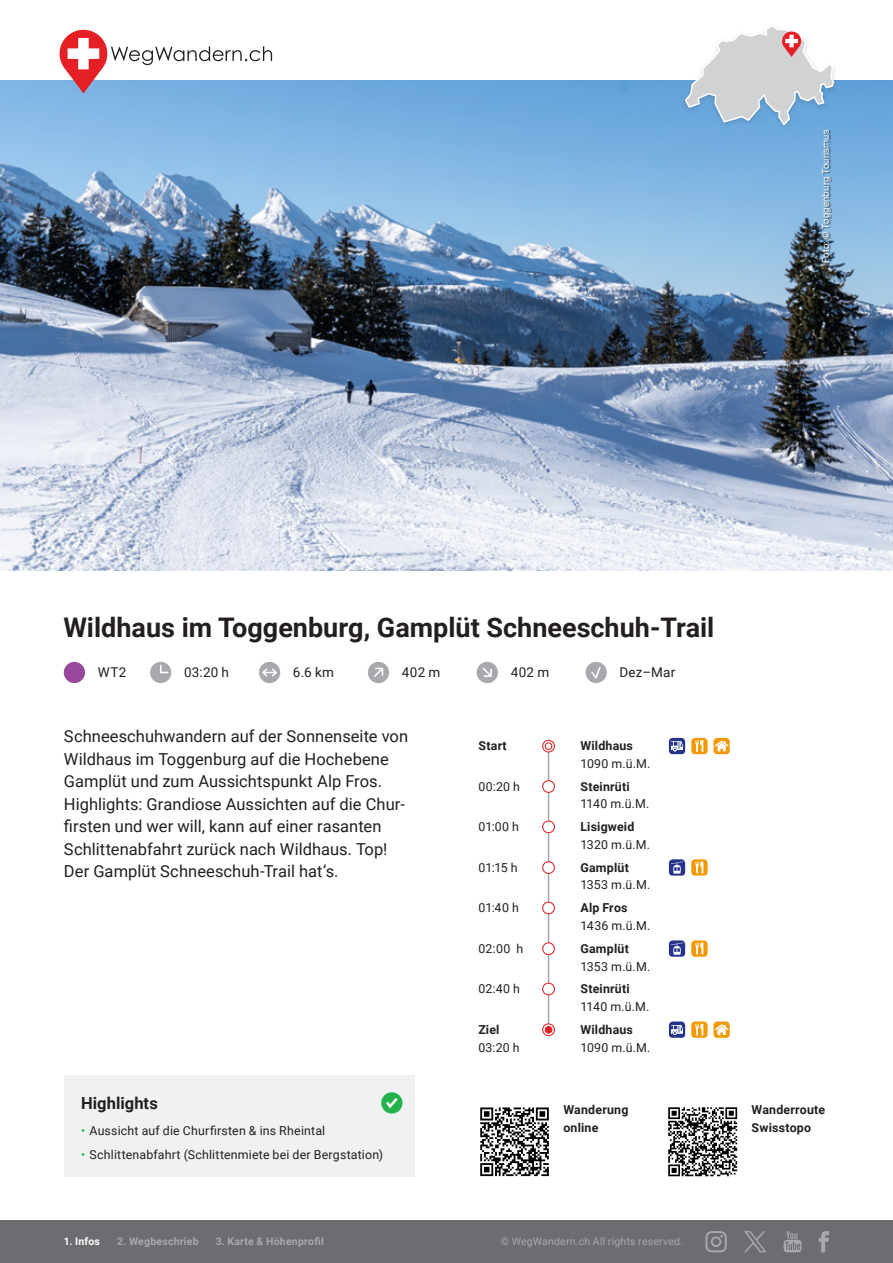
<style>
.page{position:relative;width:893px;height:1263px;background:#fff}
.page>*{position:absolute;margin:0;border:0;box-sizing:border-box;transform-origin:0 0}
._01_titel{font:700 27px "Roboto";color:#231f20}
._03_einleitung{font:16.5px/22.5px "Roboto";letter-spacing:.005em;color:#231f20}
._04_titel_klein{font:700 16.5px "Roboto";letter-spacing:.005em;color:#231f20}
._02_angaben{font:13.5px "Roboto";letter-spacing:.02em;color:#231f20}
._07_routenverlauf{font:12.3px/17.7px "Roboto";letter-spacing:.015em;color:#231f20}
._10_text_klein{font:700 12.3px/17.5px "Roboto";letter-spacing:.015em;color:#231f20}
._07_routenverlauf-2{font:700 12.3px "Roboto";letter-spacing:.015em;color:#231f20}
.t1{font:700 10.5px "Roboto";letter-spacing:.025em;color:#a8a9ad}
.t2{font:10.5px "Roboto";letter-spacing:.02em;color:#a8a9ad}
.t3{font:700 10.5px "Roboto";letter-spacing:.02em;color:#fff}
._04_titel_klein-2{font:9.3px "Helvetica Neue";letter-spacing:.025em;color:#fff}
.s1{font-weight:700}
.s2{color:#23b24b}
</style>
<div class="page">
<div style="left:0;top:1220px;width:893px;height:43px;background:#6c6d70"></div>
<svg style="left:705px;top:1231px;width:22px;height:21px"></svg>
<svg style="left:783px;top:1231px;width:19px;height:21px"></svg>
<svg style="left:819px;top:1231px;width:10px;height:21px"></svg>
<svg style="left:744px;top:1231px;width:22px;height:21px"></svg>
<img style="left:0;top:81px;width:893px;height:489px">
<div style="left:822px;top:130px;width:10px;height:134px;background:#231f20;opacity:.75"></div>
<hr style="left:548px;top:744px;width:1px;height:283px;background:#a8a9ad">
<div style="left:64px;top:662px;width:21px;height:21px;background:#98499b;border-radius:50%"></div>
<div style="left:150px;top:662px;width:21px;height:21px;background:#a8a9ad;border-radius:50%"></div>
<svg style="left:160px;top:665px;width:8px;height:8px"></svg>
<div style="left:259px;top:662px;width:21px;height:21px;background:#a8a9ad;border-radius:50%"></div>
<svg style="left:262px;top:668px;width:15px;height:8px"></svg>
<div style="left:368px;top:662px;width:21px;height:21px;background:#a8a9ad;border-radius:50%"></div>
<svg style="left:374px;top:668px;width:9px;height:9px"></svg>
<div style="left:477px;top:662px;width:21px;height:21px;background:#a8a9ad;border-radius:50%"></div>
<svg style="left:482px;top:667px;width:10px;height:10px"></svg>
<div style="left:585px;top:662px;width:22px;height:21px;background:#a8a9ad;border-radius:50%"></div>
<svg style="left:591px;top:667px;width:10px;height:11px"></svg>
<svg style="left:543px;top:740px;width:11px;height:12px"></svg>
<div style="left:542px;top:740px;width:13px;height:12px;border:1px solid #e41f25;border-radius:50%"></div>
<div style="left:545px;top:742px;width:7px;height:8px;border:1px solid #e41f25;border-radius:50%"></div>
<svg style="left:669px;top:738px;width:16px;height:16px"></svg>
<svg style="left:691px;top:738px;width:39px;height:16px"></svg>
<div style="left:543px;top:781px;width:11px;height:11px;background:#fff;border-radius:50%"></div>
<div style="left:542px;top:780px;width:13px;height:13px;border:1px solid #e41f25;border-radius:50%"></div>
<div style="left:543px;top:821px;width:11px;height:12px;background:#fff;border-radius:50%"></div>
<div style="left:542px;top:820px;width:13px;height:13px;border:1px solid #e41f25;border-radius:50%"></div>
<div style="left:543px;top:862px;width:11px;height:11px;background:#fff;border-radius:50%"></div>
<div style="left:542px;top:861px;width:13px;height:13px;border:1px solid #e41f25;border-radius:50%"></div>
<svg style="left:669px;top:859px;width:16px;height:16px"></svg>
<svg style="left:691px;top:859px;width:17px;height:16px"></svg>
<div style="left:543px;top:902px;width:11px;height:12px;background:#fff;border-radius:50%"></div>
<div style="left:542px;top:901px;width:13px;height:13px;border:1px solid #e41f25;border-radius:50%"></div>
<div style="left:543px;top:943px;width:11px;height:11px;background:#fff;border-radius:50%"></div>
<div style="left:542px;top:942px;width:13px;height:13px;border:1px solid #e41f25;border-radius:50%"></div>
<svg style="left:669px;top:940px;width:16px;height:17px"></svg>
<svg style="left:691px;top:940px;width:17px;height:17px"></svg>
<div style="left:543px;top:983px;width:11px;height:12px;background:#fff;border-radius:50%"></div>
<div style="left:542px;top:983px;width:13px;height:12px;border:1px solid #e41f25;border-radius:50%"></div>
<svg style="left:543px;top:1024px;width:11px;height:12px"></svg>
<div style="left:542px;top:1023px;width:13px;height:13px;border:1px solid #e41f25;border-radius:50%"></div>
<div style="left:545px;top:1026px;width:7px;height:7px;background:#e41f25;border-radius:50%"></div>
<div style="left:545px;top:1026px;width:7px;height:7px;border:1px solid #e41f25;border-radius:50%"></div>
<svg style="left:669px;top:1021px;width:16px;height:17px"></svg>
<svg style="left:691px;top:1021px;width:39px;height:17px"></svg>
<svg style="left:480px;top:1176px;width:69px;height:1px"></svg>
<svg style="left:480px;top:1107px;width:69px;height:69px"></svg>
<svg style="left:668px;top:1107px;width:70px;height:70px"></svg>
<svg style="left:668px;top:1107px;width:69px;height:69px"></svg>
<div style="left:64px;top:1075px;width:351px;height:101px;background:#f0f1f2"></div>
<div style="left:381px;top:1092px;width:21px;height:21px;background:#23b24b;border-radius:50%"></div>
<svg style="left:386px;top:1098px;width:12px;height:10px"></svg>
<svg style="left:57px;top:29px;width:215px;height:65px"></svg>
<div style="left:681px;top:22px;width:157px;height:109px;background:#231f20;opacity:.15"></div>
<svg style="left:684px;top:24px;width:151px;height:103px"></svg>
<p class="_04_titel_klein-2" style="left:819px;top:263px;width:135px;rotate:-90deg">Foto: © Toggenburg Tourismus</p>
<p class="_01_titel" style="left:63px;top:609px;width:653px">Wildhaus im Toggenburg, Gamplüt Schneeschuh-Trail</p>
<p class="_02_angaben" style="left:98px;top:663px;width:30px">WT2</p>
<p class="_02_angaben" style="left:184px;top:663px;width:46px">03:20 h</p>
<p class="_02_angaben" style="left:293px;top:663px;width:42px">6.6 km</p>
<p class="_02_angaben" style="left:402px;top:663px;width:40px">402 m</p>
<p class="_02_angaben" style="left:511px;top:663px;width:40px">402 m</p>
<p class="_02_angaben" style="left:620px;top:663px;width:57px">Dez–Mar</p>
<p class="_03_einleitung" style="left:64px;top:725px;width:346px">Schneeschuhwandern auf der Sonnenseite von Wildhaus im Toggenburg auf die Hochebene Gamplüt und zum Aussichtspunkt Alp Fros.<br>Highlights: Grandiose Aussichten auf die Chur&shy;firsten und wer will, kann auf einer rasanten Schlittenabfahrt zurück nach Wildhaus. Top!<br>Der Gamplüt Schneeschuh-Trail hat’s.</p>
<p class="_07_routenverlauf-2" style="left:478px;top:737px;width:30px">Start</p>
<p class="_07_routenverlauf" style="left:580px;top:737px;width:72px"><span class="s1">Wildhaus<br></span>1090 m.ü.M.</p>
<p class="_07_routenverlauf" style="left:478px;top:777px;width:43px">00:20 h</p>
<p class="_07_routenverlauf" style="left:580px;top:777px;width:71px"><span class="s1">Steinrüti<br></span>1140 m.ü.M.</p>
<p class="_07_routenverlauf" style="left:478px;top:817px;width:42px">01:00 h</p>
<p class="_07_routenverlauf" style="left:580px;top:817px;width:71px"><span class="s1">Lisigweid<br></span>1320 m.ü.M.</p>
<p class="_07_routenverlauf" style="left:478px;top:858px;width:41px">01:15 h</p>
<p class="_07_routenverlauf" style="left:580px;top:858px;width:71px"><span class="s1">Gamplüt<br></span>1353 m.ü.M.</p>
<p class="_07_routenverlauf" style="left:478px;top:898px;width:42px">01:40 h</p>
<p class="_07_routenverlauf" style="left:580px;top:898px;width:72px"><span class="s1">Alp Fros<br></span>1436 m.ü.M.</p>
<p class="_07_routenverlauf" style="left:478px;top:939px;width:46px">02:00 h</p>
<p class="_07_routenverlauf" style="left:580px;top:939px;width:71px"><span class="s1">Gamplüt<br></span>1353 m.ü.M.</p>
<p class="_07_routenverlauf" style="left:478px;top:980px;width:43px">02:40 h</p>
<p class="_07_routenverlauf" style="left:580px;top:979px;width:71px"><span class="s1">Steinrüti<br></span>1140 m.ü.M.</p>
<p class="_07_routenverlauf-2" style="left:478px;top:1021px;width:23px">Ziel</p>
<p class="_07_routenverlauf-2" style="left:580px;top:1021px;width:54px">Wildhaus</p>
<p class="_07_routenverlauf" style="left:478px;top:1038px;width:43px">03:20 h</p>
<p class="_07_routenverlauf" style="left:580px;top:1038px;width:72px">1090 m.ü.M.</p>
<p class="_04_titel_klein" style="left:81px;top:1092px;width:78px">Highlights</p>
<p class="_07_routenverlauf" style="left:81px;top:1122px;width:246px"><span class="s2">•</span> Aussicht auf die Churfirsten &amp; ins Rheintal</p>
<p class="_07_routenverlauf" style="left:81px;top:1146px;width:304px"><span class="s2">•</span> Schlittenabfahrt (Schlittenmiete bei der Bergstation)</p>
<p class="t3" style="left:64px;top:1234px;width:38px">1. Infos</p>
<p class="t1" style="left:117px;top:1234px;width:83px">2. Wegbeschrieb</p>
<p class="t1" style="left:216px;top:1234px;width:110px">3. Karte &amp; Höhenprofil</p>
<p class="_10_text_klein" style="left:563px;top:1101px;width:66px">Wanderung online</p>
<p class="_10_text_klein" style="left:752px;top:1101px;width:75px">Wanderroute<br>Swisstopo</p>
<p class="t2" style="left:501px;top:1234px;width:184px">© WegWandern.ch All rights reserved.</p>
</div>
